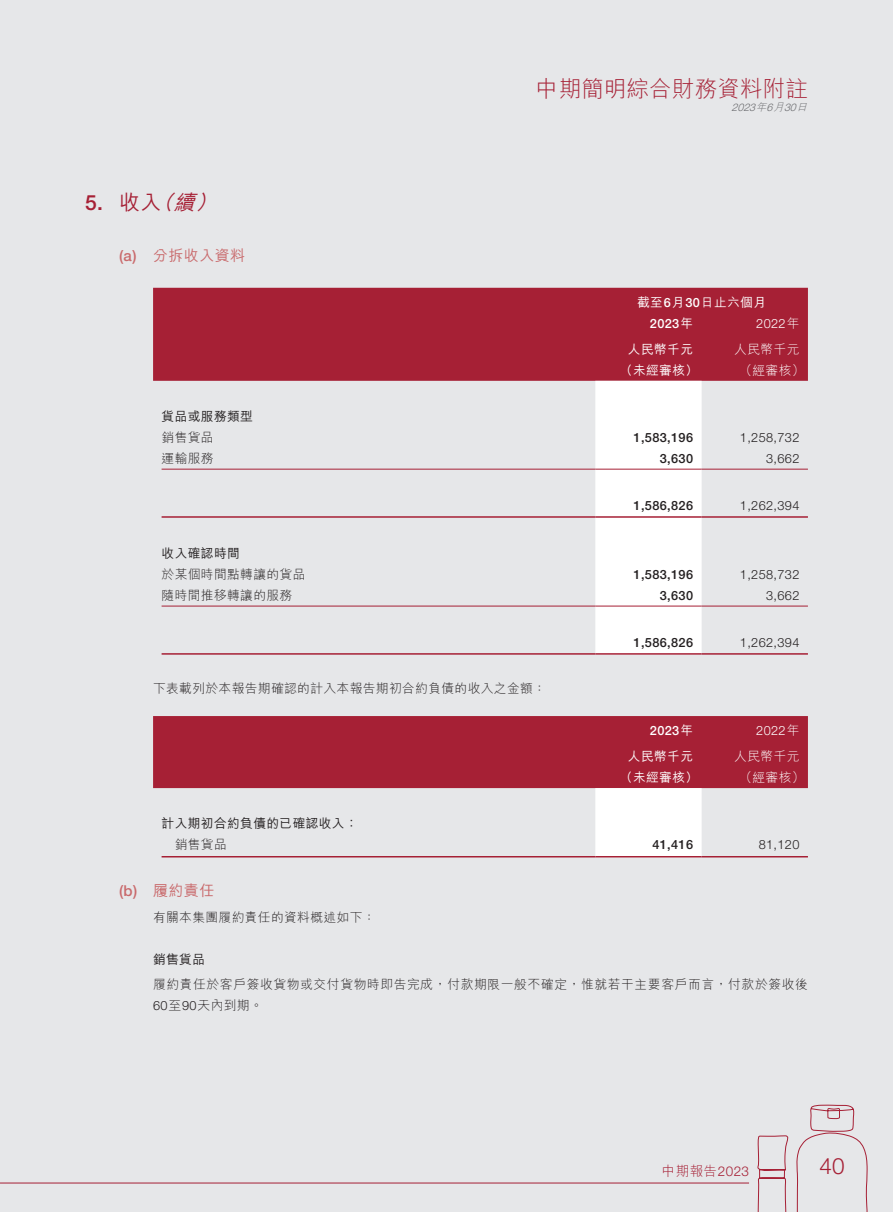
<style>
.page{position:relative;width:893px;height:1212px;background:#e6e7e9}
.page>*{position:absolute;margin:0;border:0;box-sizing:border-box;transform-origin:0 0}
.t1{font:300 22.5px "M Hei HK";letter-spacing:.01em;color:#a62035}
.t2{font:300 22.5px "Helvetica Neue LT Std";color:#a62035}
.t3{font:italic 500 21px "M Hei HK";color:#a62035}
.t4{font:500 21px "M Hei HK";color:#a62035}
.t5{font:500 21px "Helvetica Neue LT Std";color:#a62035}
.t6{font:500 15px "M Hei HK";letter-spacing:.03em;color:#c96a6c}
.t7{font:500 15px "Helvetica Neue LT Std";color:#c96a6c}
.t8{font:300 13.5px "M Hei HK";color:#a62035}
.t9{font:300 12.75px "M Hei HK";letter-spacing:.03em;color:#231f20}
.t10{font:300 12.75px/21px "M Hei HK";letter-spacing:.05em;color:#231f20}
.t11{font:300 12.75px "Helvetica Neue LT Std";letter-spacing:.03em;color:#231f20}
.t12{font:500 12.75px "Helvetica Neue LT Std";letter-spacing:.03em;color:#231f20}
.t13{font:500 12.75px "M Hei HK";letter-spacing:.03em;color:#fff}
.t14{font:500 12.75px "M Hei HK";letter-spacing:.03em;color:#231f20}
.t15{font:300 12.75px "M Hei HK";letter-spacing:.03em;color:#fff}
.t16{font:300 12.75px "Helvetica Neue LT Std";letter-spacing:.03em;color:#fff}
.t17{font:500 12.75px "Helvetica Neue LT Std";letter-spacing:.03em;color:#fff}
.t18{font:italic 300 10.5px "Helvetica Neue LT Std";color:#6c6d70}
.t19{font:italic 300 10.5px "M Hei HK";color:#6c6d70}
.s1{font-family:"Helvetica Neue LT Std"}
.s2{font-family:"M Hei HK"}
</style>
<div class="page">
<svg style="left:797px;top:1104px;width:71px;height:108px"></svg>
<svg style="left:757px;top:1135px;width:31px;height:77px"></svg>
<hr style="left:0;top:1182px;width:749px;height:1px;background:#a62035">
<div style="left:153px;top:288px;width:655px;height:93px;background:#a62035"></div>
<div style="left:595px;top:381px;width:107px;height:272px;background:#fff"></div>
<hr style="left:162px;top:469px;width:433px;height:1px;background:#a62035">
<hr style="left:595px;top:469px;width:107px;height:1px;background:#a62035">
<hr style="left:702px;top:469px;width:106px;height:1px;background:#a62035">
<hr style="left:162px;top:516px;width:433px;height:2px;background:#a62035">
<hr style="left:595px;top:516px;width:107px;height:2px;background:#a62035">
<hr style="left:702px;top:516px;width:106px;height:2px;background:#a62035">
<hr style="left:162px;top:606px;width:433px;height:1px;background:#a62035">
<hr style="left:595px;top:606px;width:107px;height:1px;background:#a62035">
<hr style="left:702px;top:606px;width:106px;height:1px;background:#a62035">
<hr style="left:162px;top:653px;width:433px;height:2px;background:#a62035">
<hr style="left:595px;top:653px;width:107px;height:2px;background:#a62035">
<hr style="left:702px;top:653px;width:106px;height:2px;background:#a62035">
<div style="left:153px;top:716px;width:655px;height:72px;background:#a62035"></div>
<div style="left:595px;top:788px;width:107px;height:68px;background:#fff"></div>
<hr style="left:162px;top:856px;width:433px;height:1px;background:#a62035">
<hr style="left:595px;top:856px;width:107px;height:1px;background:#a62035">
<hr style="left:702px;top:856px;width:106px;height:1px;background:#a62035">
<h1 class="t1" style="left:536px;top:77px;width:273px">中期簡明綜合財務資料附註</h1>
<p class="t19" style="left:796px;top:102px;width:15px">日</p>
<p class="t19" style="left:756px;top:102px;width:32px">年月</p>
<p class="t18" style="left:731px;top:101px;width:28px">2023</p>
<p class="t18" style="left:767px;top:101px;width:11px">6</p>
<p class="t18" style="left:784px;top:101px;width:17px">30</p>
<h2 class="t5" style="left:85px;top:190px;width:20px">5.</h2>
<h2 class="t3" style="left:152px;top:187px;width:30px">（</h2>
<h2 class="t3" style="left:195px;top:187px;width:30px">(</h2>
<h2 class="t4" style="left:119px;top:187px;width:44px">收入</h2>
<h2 class="t3" style="left:174px;top:187px;width:30px">續</h2>
<p class="t7" style="left:119px;top:247px;width:19px">a( )</p>
<p class="t7" style="left:119px;top:882px;width:20px">b( )</p>
<p class="t6" style="left:153px;top:244px;width:94px">分拆收入資料</p>
<p class="t14" style="left:162px;top:407px;width:93px">貨品或服務類型</p>
<p class="t9" style="left:162px;top:431px;width:54px">銷售貨品</p>
<p class="t9" style="left:162px;top:452px;width:54px">運輸服務</p>
<p class="t14" style="left:162px;top:544px;width:80px">收入確認時間</p>
<p class="t9" style="left:162px;top:568px;width:145px">於某個時間點轉讓的貨品</p>
<p class="t9" style="left:162px;top:589px;width:132px">隨時間推移轉讓的服務</p>
<p class="t9" style="left:153px;top:682px;width:394px">下表載列於本報告期確認的計入本報告期初合約負債的收入之金額：</p>
<p class="t14" style="left:162px;top:814px;width:198px">計入期初合約負債的已確認收入：</p>
<p class="t9" style="left:175px;top:838px;width:54px">銷售貨品</p>
<p class="t6" style="left:153px;top:880px;width:63px">履約責任</p>
<p class="t13" style="left:637px;top:293px;width:130px">截至<span class="s1">6</span>月<span class="s1">30</span>日止六個月</p>
<p class="t16" style="left:756px;top:316px;width:45px">2022<span class="s2">年</span></p>
<p class="t17" style="left:650px;top:316px;width:45px">2023<span class="s2">年</span></p>
<p class="t13" style="left:628px;top:340px;width:67px">人民幣千元</p>
<p class="t15" style="left:734px;top:342px;width:67px">人民幣千元</p>
<p class="t13" style="left:620px;top:361px;width:80px">（未經審核）</p>
<p class="t15" style="left:739px;top:363px;width:67px">（經審核(</p>
<p class="t12" style="left:634px;top:430px;width:61px">1,583,196</p>
<p class="t11" style="left:740px;top:430px;width:61px">1,258,732</p>
<p class="t12" style="left:660px;top:451px;width:35px">3,630</p>
<p class="t11" style="left:766px;top:451px;width:35px">3,662</p>
<p class="t12" style="left:634px;top:498px;width:61px">1,586,826</p>
<p class="t11" style="left:740px;top:497px;width:61px">1,262,394</p>
<p class="t12" style="left:634px;top:567px;width:61px">1,583,196</p>
<p class="t11" style="left:740px;top:567px;width:61px">1,258,732</p>
<p class="t12" style="left:660px;top:588px;width:35px">3,630</p>
<p class="t11" style="left:766px;top:588px;width:35px">3,662</p>
<p class="t12" style="left:634px;top:634px;width:61px">1,586,826</p>
<p class="t11" style="left:740px;top:634px;width:61px">1,262,394</p>
<p class="t17" style="left:650px;top:723px;width:45px">2023<span class="s2">年</span></p>
<p class="t16" style="left:756px;top:723px;width:45px">2022<span class="s2">年</span></p>
<p class="t13" style="left:628px;top:747px;width:67px">人民幣千元</p>
<p class="t15" style="left:734px;top:750px;width:67px">人民幣千元</p>
<p class="t13" style="left:620px;top:768px;width:80px">（未經審核）</p>
<p class="t15" style="left:739px;top:771px;width:67px">（經審核(</p>
<p class="t12" style="left:652px;top:837px;width:42px">41,416</p>
<p class="t11" style="left:759px;top:837px;width:42px">81,120</p>
<p class="t9" style="left:153px;top:910px;width:224px">有關本集團履約責任的資料概述如下：</p>
<p class="t14" style="left:153px;top:949px;width:54px">銷售貨品</p>
<p class="t10" style="left:153px;top:973px;width:656px">履約責任於客戶簽收貨物或交付貨物時即告完成，付款期限一般不確定，惟就若干主要客戶而言，付款於簽收後<br><span class="s1">60</span>至<span class="s1">90</span>天內到期。</p>
<p class="t8" style="left:662px;top:1164px;width:89px">中期報告<span class="s1">2023</span></p>
<h1 class="t2" style="left:819px;top:1152px;width:27px">40</h1>
</div>
